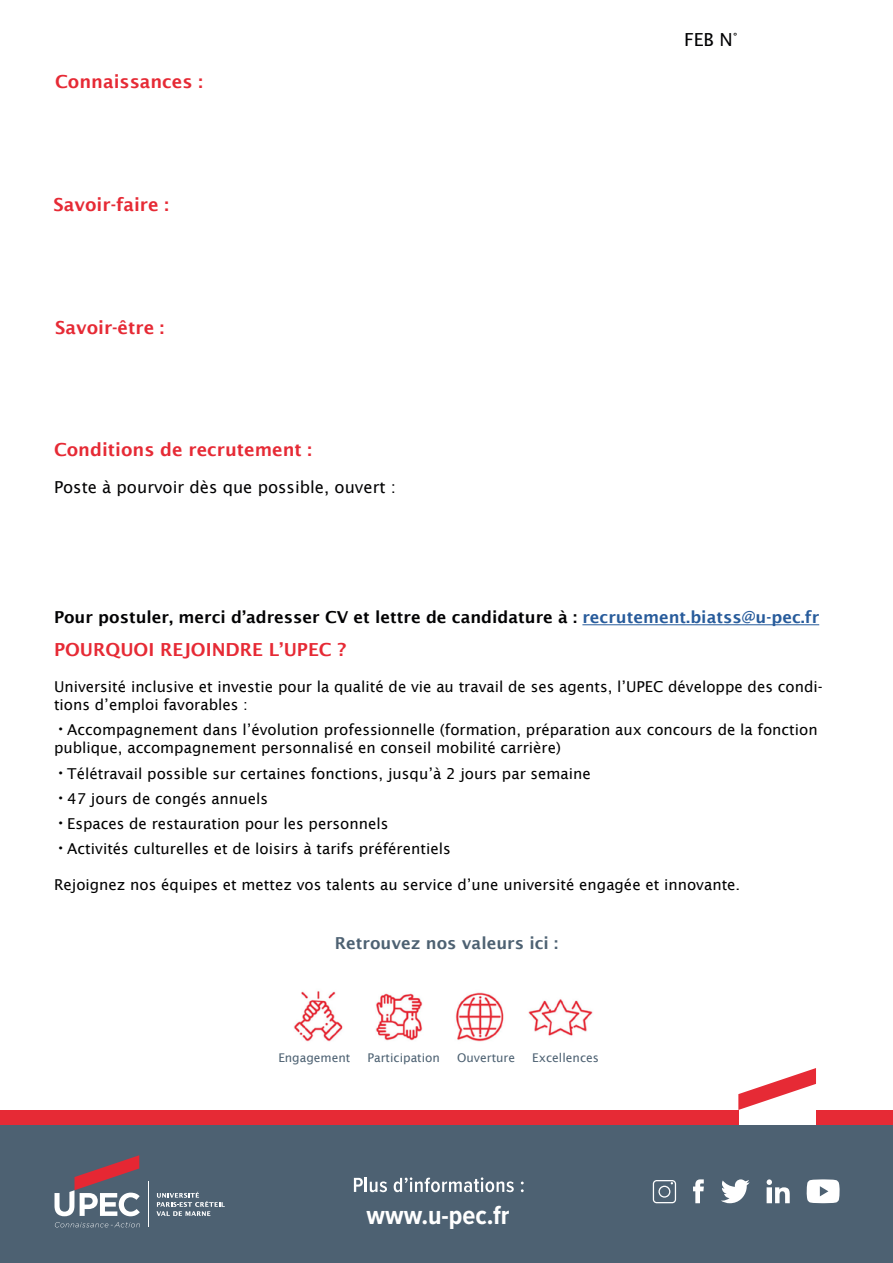
<style>
.page{position:relative;width:893px;height:1263px;background:#fff}
.page>*{position:absolute;margin:0;border:0;box-sizing:border-box;transform-origin:0 0}
.t1{font:700 27px "Proxima Nova Cond";color:#fff}
.t2{font:600 18px "Lucida Sans";color:#e62a35}
.t3{font:18px "Lucida Sans";color:#020203}
.t4{font:600 16.5px "Lucida Sans";color:#020203}
.t5{font:16.5px "Lucida Sans";color:#020203}
.t6{font:600 16.5px "Lucida Sans";color:#4d6172}
.t7{font:15px/18px "Lucida Sans";color:#000}
.t8{font:12px "Lucida Sans";color:#4d6172}
.s1{color:#275b9b}
.s2{font-size:21px}
</style>
<div class="page">
<hr style="left:582px;top:624px;width:237px;height:1px;background:#275b9b">
<svg style="left:738px;top:1068px;width:78px;height:42px"></svg>
<div style="left:0;top:1110px;width:738px;height:16px;background:#e62a35"></div>
<div style="left:816px;top:1110px;width:77px;height:16px;background:#e62a35"></div>
<img style="left:294px;top:991px;width:299px;height:51px">
<div style="left:0;top:1125px;width:893px;height:138px;background:#4d6172"></div>
<svg style="left:156px;top:1192px;width:69px;height:24px"></svg>
<svg style="left:55px;top:1222px;width:85px;height:5px"></svg>
<svg style="left:55px;top:1155px;width:85px;height:61px"></svg>
<hr style="left:148px;top:1182px;width:1px;height:45px;background:#fff">
<svg style="left:354px;top:1178px;width:33px;height:14px"></svg>
<svg style="left:394px;top:1177px;width:120px;height:15px"></svg>
<svg style="left:521px;top:1181px;width:3px;height:11px"></svg>
<svg style="left:693px;top:1179px;width:11px;height:24px"></svg>
<svg style="left:721px;top:1179px;width:29px;height:24px"></svg>
<svg style="left:767px;top:1179px;width:23px;height:24px"></svg>
<svg style="left:806px;top:1179px;width:34px;height:24px"></svg>
<svg style="left:653px;top:1180px;width:23px;height:23px"></svg>
<p class="t2" style="left:55px;top:71px;width:149px">Connaissances :</p>
<p class="t2" style="left:54px;top:194px;width:117px">Savoir-faire :</p>
<p class="t2" style="left:55px;top:317px;width:111px">Savoir-être :</p>
<p class="t2" style="left:54px;top:439px;width:260px">Conditions de recrutement :</p>
<p class="t5" style="left:54px;top:478px;width:344px">Poste à pourvoir dès que possible, ouvert :</p>
<p class="t3" style="left:684px;top:29px;width:55px">FEB N°</p>
<p class="t4" style="left:54px;top:608px;width:767px">Pour postuler, merci d’adresser CV et lettre de candidature à : <span class="s1">recrutement.biatss@u-pec.fr</span></p>
<p class="t2" style="left:54px;top:639px;width:294px">POURQUOI REJOINDRE L’UPEC ?</p>
<p class="t7" style="left:54px;top:678px;width:770px">Université inclusive et investie pour la qualité de vie au travail de ses agents, l’UPEC développe des condi&shy;tions d’emploi favorables :</p>
<p class="t7" style="left:54px;top:721px;width:765px"><span class="s2">•</span>Accompagnement dans l’évolution professionnelle (formation, préparation aux concours de la fonction publique, accompagnement personnalisé en conseil mobilité carrière)</p>
<p class="t7" style="left:54px;top:764px;width:538px"><span class="s2">•</span>Télétravail possible sur certaines fonctions, jusqu’à 2 jours par semaine</p>
<p class="t7" style="left:54px;top:789px;width:215px"><span class="s2">•</span>47 jours de congés annuels</p>
<p class="t7" style="left:54px;top:815px;width:336px"><span class="s2">•</span>Espaces de restauration pour les personnels</p>
<p class="t7" style="left:54px;top:840px;width:398px"><span class="s2">•</span>Activités culturelles et de loisirs à tarifs préférentiels</p>
<p class="t7" style="left:54px;top:876px;width:688px">Rejoignez nos équipes et mettez vos talents au service d’une université engagée et innovante.</p>
<p class="t6" style="left:335px;top:934px;width:225px">Retrouvez nos valeurs ici :</p>
<p class="t8" style="left:278px;top:1050px;width:74px">Engagement</p>
<p class="t8" style="left:367px;top:1050px;width:74px">Participation</p>
<p class="t8" style="left:457px;top:1050px;width:60px">Ouverture</p>
<p class="t8" style="left:532px;top:1050px;width:68px">Excellences</p>
<p class="t1" style="left:367px;top:1195px;width:144px">www.u-pec.fr</p>
</div>
